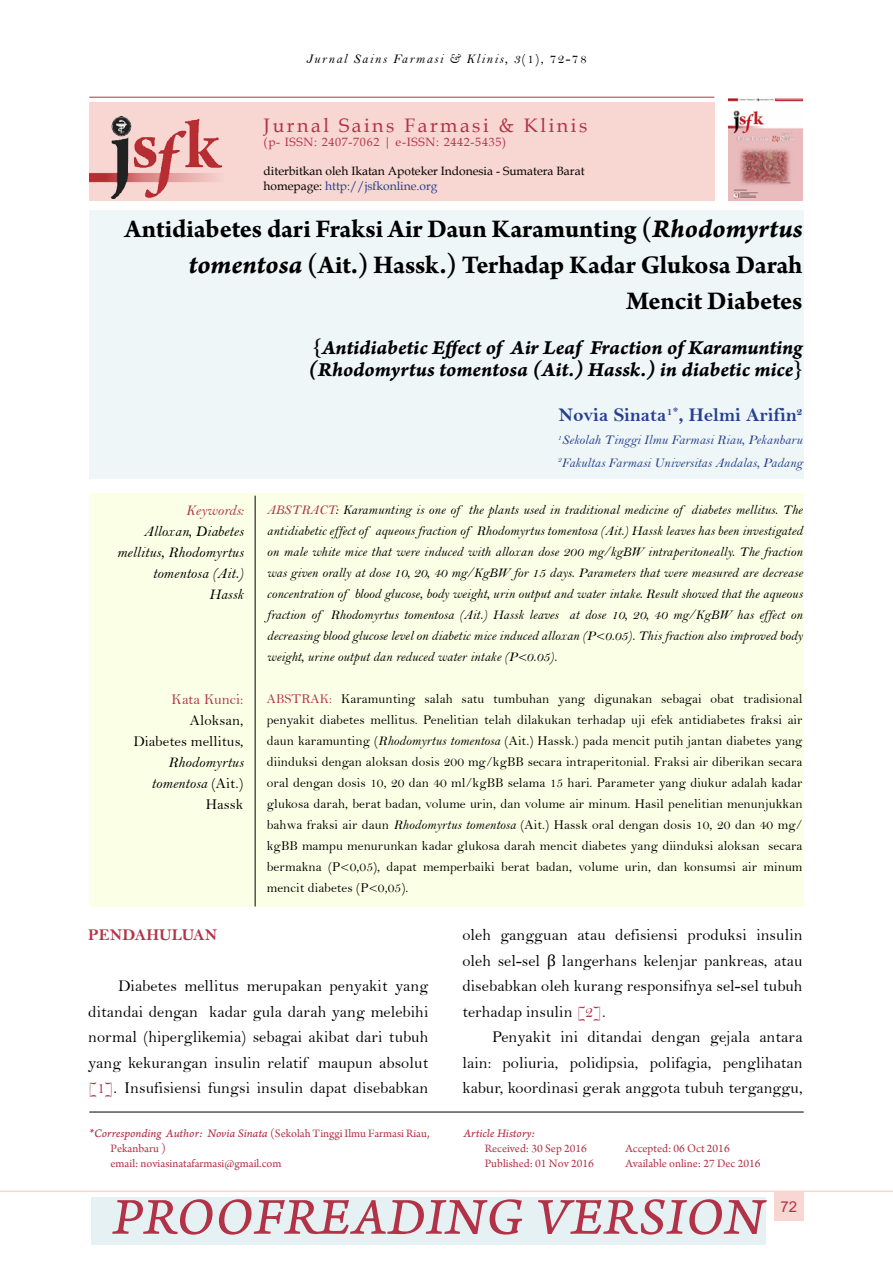
<style>
.page{position:relative;width:893px;height:1263px;background:#fff}
.page>*{position:absolute;margin:0;border:0;box-sizing:border-box;transform-origin:0 0}
.t1{font:54px "Arno Pro Italic Caption";letter-spacing:.005em;color:#b23347}
.t2{font:700 27px/36px "Arno Pro";letter-spacing:-.005em;color:#000;text-align:right}
.t3{font:21px/22.5px "Arno Pro Bold Italic Caption";letter-spacing:-.005em;color:#000}
.t4{font:19.5px "Bell MT Bold";color:#25408f}
.t5{font:19.5px "Book Antiqua";letter-spacing:.13em;color:#b23347}
.t6{font:16.5px/25.5px "Bell";letter-spacing:.005em;color:#000;text-align:justify}
.t7{font:16.5px "Bell MT Bold";letter-spacing:.005em;color:#b23347}
.t8{font:15px/21px "Bell MT Italic";letter-spacing:.005em;color:#000;text-align:right}
.t9{font:15px/21px "Bell";letter-spacing:.005em;color:#000;text-align:right}
.t10{font:15px "Bell";letter-spacing:.005em;color:#b23347}
.t11{font:15px "Bell MT Italic";letter-spacing:.005em;color:#b23347}
.t12{font:15px "Arial";color:#b23347}
.t13{font:13.5px/21px "Bell";letter-spacing:.005em;color:#000;text-align:justify}
.t14{font:13.5px/21px "Bell MT Italic";letter-spacing:.005em;color:#000;text-align:justify}
.t15{font:13.5px/22.5px "Bell MT Italic";color:#25408f}
.t16{font:13.5px "Bell MT Italic";letter-spacing:.1em;color:#000}
.t17{font:12px/15px "Arno Pro";color:#b23347}
.t18{font:12px/14.4px "Book Antiqua";color:#000}
.t19{font:12px "Arno Pro Italic Caption";letter-spacing:-.005em;color:#b23347}
.t20{font:12px "Book Antiqua";letter-spacing:.06em;color:#b23347}
.s1{font-family:"Bell"}
.s2{color:#25408f}
.s3{font-family:"Arno Pro Bold Italic Caption";font-weight:400}
.s4{font-family:"Arno Pro";font-weight:700}
.s5{color:#b23347}
.s6{font-family:"Bell MT Italic"}
.s7{font-family:"Arno Pro"}
.s8{font-family:"Cambria"}
</style>
<div class="page">
<div style="left:89px;top:493px;width:715px;height:413px;background:#fbffe5"></div>
<hr style="left:89px;top:97px;width:625px;height:1px;background:#b23347">
<hr style="left:89px;top:1112px;width:715px;height:1px;background:#000">
<div style="left:89px;top:210px;width:715px;height:268px;background:#eff6f7"></div>
<div style="left:89px;top:102px;width:625px;height:99px;background:#f8d6d2"></div>
<hr style="left:255px;top:496px;width:1px;height:410px;background:#000">
<img style="left:89px;top:117px;width:134px;height:82px">
<img style="left:729px;top:98px;width:74px;height:103px">
<div style="left:91px;top:1197px;width:675px;height:48px;background:#e5f1f3"></div>
<hr style="left:0;top:1190px;width:893px;height:2px;background:#f8d6d2">
<div style="left:774px;top:1191px;width:30px;height:30px;background:#f8d6d2"></div>
<p class="t16" style="left:306px;top:51px;width:282px">Jurnal Sains Farmasi &amp; Klinis, 3<span class="s1">(1), 72-78</span></p>
<h3 class="t5" style="left:264px;top:112px;width:325px">Jurnal Sains Farmasi &amp; Klinis</h3>
<p class="t20" style="left:264px;top:134px;width:244px">(p- ISSN: 2407-7062 | e-ISSN: 2442-5435)</p>
<p class="t18" style="left:264px;top:164px;width:322px">diterbitkan oleh Ikatan Apoteker Indonesia - Sumatera Barat homepage: <span class="s2">http://jsfkonline.org</span></p>
<h2 class="t2" style="left:125px;top:212px;width:679px">Antidiabetes dari Fraksi Air Daun Karamunting (<span class="s3">Rhodomyrtus tomentosa</span> (Ait.) Hassk.) Terhadap Kadar Glukosa Darah<br>Mencit Diabetes</h2>
<h3 class="t3" style="left:308px;top:337px;width:496px"><span class="s4">{</span>Antidiabetic Effect of Air Leaf Fraction of Karamunting (Rhodomyrtus tomentosa (Ait.) Hassk.) in diabetic mice<span class="s4">}</span></h3>
<h3 class="t4" style="left:558px;top:404px;width:246px">Novia Sinata<sup>1*</sup>, Helmi Arifin<sup>2</sup></h3>
<p class="t15" style="left:558px;top:428px;width:246px"><sup>1</sup>Sekolah Tinggi Ilmu Farmasi Riau, Pekanbaru<br><sup>2</sup>Fakultas Farmasi Universitas Andalas, Padang</p>
<p class="t11" style="left:186px;top:501px;width:59px">Keywords:</p>
<p class="t8" style="left:117px;top:520px;width:128px">Alloxan, Diabetes mellitus, Rhodomyrtus tomentosa (Ait.)<br>Hassk</p>
<p class="t10" style="left:172px;top:690px;width:73px">Kata Kunci:</p>
<p class="t9" style="left:133px;top:709px;width:112px">Aloksan,<br>Diabetes mellitus,</p>
<p class="t8" style="left:152px;top:751px;width:93px">Rhodomyrtus tomentosa <span class="s1">(Ait.)</span></p>
<p class="t9" style="left:206px;top:793px;width:39px">Hassk</p>
<p class="t14" style="left:267px;top:499px;width:537px"><span class="s5">ABSTRACT</span>: Karamunting is one of the plants used in traditional medicine of diabetes mellitus. The antidiabetic effect of aqueous fraction of Rhodomyrtus tomentosa (Ait.) Hassk leaves has been investigated on male white mice that were induced with alloxan dose 200 mg/kgBW intraperitoneally. The fraction was given orally at dose 10, 20, 40 mg/KgBW for 15 days. Parameters that were measured are decrease concentration of blood glucose, body weight, urin output and water intake. Result showed that the aqueous fraction of Rhodomyrtus tomentosa (Ait.) Hassk leaves at dose 10, 20, 40 mg/KgBW has effect on decreasing blood glucose level on diabetic mice induced alloxan (P&lt;0.05). This fraction also improved body weight, urine output dan reduced water intake (P&lt;0.05).</p>
<p class="t13" style="left:267px;top:688px;width:537px"><span class="s5">ABSTRAK:</span> Karamunting salah satu tumbuhan yang digunakan sebagai obat tradisional penyakit diabetes mellitus. Penelitian telah dilakukan terhadap uji efek antidiabetes fraksi air daun karamunting (<span class="s6">Rhodomyrtus tomentosa</span> (Ait.) Hassk.) pada mencit putih jantan diabetes yang diinduksi dengan aloksan dosis 200 mg/kgBB secara intraperitonial. Fraksi air diberikan secara oral dengan dosis 10, 20 dan 40 ml/kgBB selama 15 hari. Parameter yang diukur adalah kadar glukosa darah, berat badan, volume urin, dan volume air minum. Hasil penelitian menunjukkan bahwa fraksi air daun <span class="s6">Rhodomyrtus tomentosa</span> (Ait.) Hassk oral dengan dosis 10, 20 dan 40 mg/ kgBB mampu menurunkan kadar glukosa darah mencit diabetes yang diinduksi aloksan secara bermakna (P&lt;0,05), dapat memperbaiki berat badan, volume urin, dan konsumsi air minum mencit diabetes (P&lt;0,05).</p>
<p class="t7" style="left:88px;top:925px;width:131px">PENDAHULUAN</p>
<p class="t6" style="left:88px;top:973px;width:342px;text-indent:30px">Diabetes mellitus merupakan penyakit yang ditandai dengan kadar gula darah yang melebihi normal (hiperglikemia) sebagai akibat dari tubuh yang kekurangan insulin relatif maupun absolut <span class="s5">[1]</span>. Insufisiensi fungsi insulin dapat disebabkan</p>
<p class="t19" style="left:89px;top:1126px;width:342px">*Corresponding Author: Novia Sinata <span class="s7">(Sekolah Tinggi Ilmu Farmasi Riau,</span></p>
<p class="t17" style="left:111px;top:1142px;width:172px">Pekanbaru )<br>email: noviasinatafarmasi@gmail.com</p>
<p class="t6" style="left:462px;top:922px;width:342px">oleh gangguan atau defisiensi produksi insulin oleh sel-sel <span class="s8">β</span> langerhans kelenjar pankreas, atau disebabkan oleh kurang responsifnya sel-sel tubuh terhadap insulin <span class="s5">[2]</span>.</p>
<p class="t6" style="left:462px;top:1024px;width:342px;text-indent:30px">Penyakit ini ditandai dengan gejala antara lain: poliuria, polidipsia, polifagia, penglihatan kabur, koordinasi gerak anggota tubuh terganggu,</p>
<p class="t19" style="left:463px;top:1126px;width:73px">Article History:</p>
<p class="t17" style="left:485px;top:1141px;width:104px">Received: 30 Sep 2016</p>
<p class="t17" style="left:625px;top:1141px;width:106px">Accepted: 06 Oct 2016</p>
<p class="t17" style="left:485px;top:1156px;width:111px">Published: 01 Nov 2016</p>
<p class="t17" style="left:625px;top:1156px;width:137px">Available online: 27 Dec 2016</p>
<h1 class="t1" style="left:112px;top:1185px;width:654px">PROOFREADING VERSION</h1>
<p class="t12" style="left:780px;top:1196px;width:18px">72</p>
</div>
